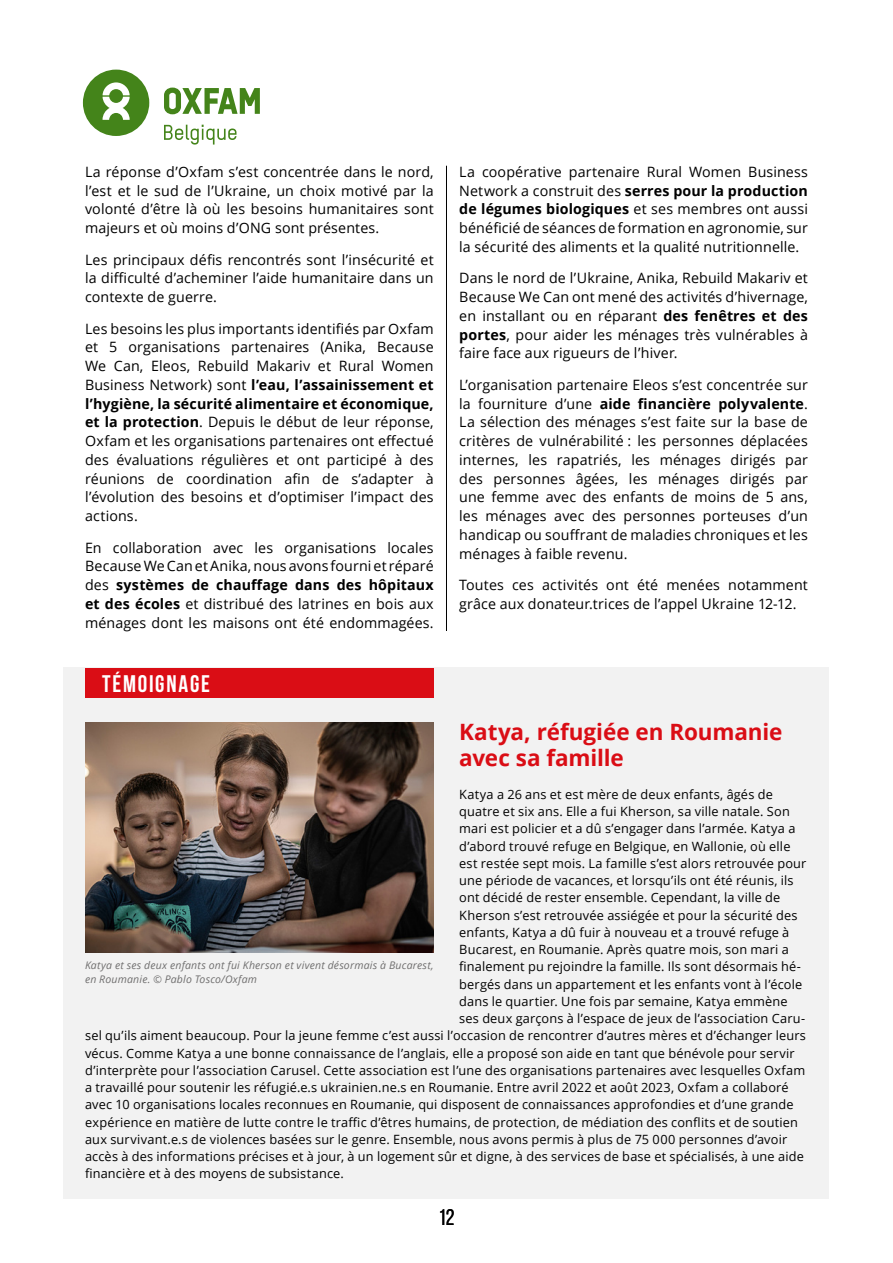
<style>
.page{position:relative;width:893px;height:1263px;background:#fff}
.page>*{position:absolute;margin:0;border:0;box-sizing:border-box;transform-origin:0 0}
.t1{font:700 24px "Bebas Neue";letter-spacing:.07em;color:#fff}
.t2{font:700 22.5px/25.5px "Open Sans";letter-spacing:-.005em;color:#da0d15}
.t3{font:22.5px "Bebas Neue";color:#000}
.t4{font:14.25px/18.8px "Open Sans";letter-spacing:.01em;color:#000;text-align:justify}
.t5{font:12.75px "Open Sans";letter-spacing:.015em;color:#000}
.t6{font:italic 10.5px/13.5px "Open Sans";letter-spacing:.02em;color:#706f6f}
.s1{font-weight:700}
</style>
<div class="page">
<div style="left:64px;top:668px;width:765px;height:531px;background:#f2f2f2"></div>
<div style="left:85px;top:668px;width:349px;height:29px;background:#da0d15"></div>
<hr style="left:446px;top:166px;width:1px;height:465px;background:#000">
<img style="left:85px;top:723px;width:349px;height:229px">
<svg style="left:83px;top:70px;width:66px;height:66px"></svg>
<svg style="left:164px;top:88px;width:96px;height:26px"></svg>
<svg style="left:164px;top:125px;width:73px;height:20px"></svg>
<p class="t4" style="left:85px;top:162px;width:350px">La réponse d’Oxfam s’est concentrée dans le nord, l’est et le sud de l’Ukraine, un choix motivé par la volonté d’être là où les besoins humanitaires sont majeurs et où moins d’ONG sont présentes.</p>
<p class="t4" style="left:85px;top:250px;width:350px">Les principaux défis rencontrés sont l’insécurité et la difficulté d’acheminer l’aide humanitaire dans un contexte de guerre.</p>
<p class="t4" style="left:85px;top:319px;width:350px">Les besoins les plus importants identifiés par Oxfam et 5 organisations partenaires (Anika, Because We Can, Eleos, Rebuild Makariv et Rural Women Business Network) sont <span class="s1">l’eau, l’assainissement et l’hygiène, la sécurité alimentaire et économique, et la protection</span>. Depuis le début de leur réponse, Oxfam et les organisations partenaires ont effectué des évaluations régulières et ont participé à des réunions de coordination afin de s’adapter à l’évolution des besoins et d’optimiser l’impact des actions.</p>
<p class="t4" style="left:85px;top:538px;width:350px">En collaboration avec les organisations locales Because We Can et Anika, nous avons fourni et réparé des <span class="s1">systèmes de chauffage dans des hôpitaux et des écoles</span> et distribué des latrines en bois aux ménages dont les maisons ont été endommagées.</p>
<h1 class="t1" style="left:102px;top:670px;width:109px">TÉMOIGNAGE</h1>
<p class="t4" style="left:459px;top:162px;width:350px">La coopérative partenaire Rural Women Business Network a construit des <span class="s1">serres pour la production de légumes biologiques</span> et ses membres ont aussi bénéficié de séances de formation en agronomie, sur la sécurité des aliments et la qualité nutritionnelle.</p>
<p class="t4" style="left:459px;top:268px;width:350px">Dans le nord de l’Ukraine, Anika, Rebuild Makariv et Because We Can ont mené des activités d’hivernage, en installant ou en réparant <span class="s1">des fenêtres et des portes</span>, pour aider les ménages très vulnérables à faire face aux rigueurs de l’hiver.</p>
<p class="t4" style="left:459px;top:375px;width:350px">L’organisation partenaire Eleos s’est concentrée sur la fourniture d’une <span class="s1">aide financière polyvalente</span>.<br>La sélection des ménages s’est faite sur la base de critères de vulnérabilité : les personnes déplacées internes, les rapatriés, les ménages dirigés par des personnes âgées, les ménages dirigés par une femme avec des enfants de moins de 5 ans, les ménages avec des personnes porteuses d’un handicap ou souffrant de maladies chroniques et les ménages à faible revenu.</p>
<p class="t4" style="left:459px;top:575px;width:350px">Toutes ces activités ont été menées notamment grâce aux donateur.trices de l’appel Ukraine 12-12.</p>
<h2 class="t2" style="left:459px;top:719px;width:325px">Katya, réfugiée en Roumanie avec sa famille</h2>
<p class="t5" style="left:459px;top:785px;width:315px">Katya a 26 ans et est mère de deux enfants, âgés de</p>
<p class="t5" style="left:459px;top:803px;width:332px">quatre et six ans. Elle a fui Kherson, sa ville natale. Son</p>
<p class="t5" style="left:459px;top:820px;width:338px">mari est policier et a dû s’engager dans l’armée. Katya a</p>
<p class="t5" style="left:459px;top:837px;width:333px">d’abord trouvé refuge en Belgique, en Wallonie, où elle</p>
<p class="t5" style="left:459px;top:854px;width:349px">est restée sept mois. La famille s’est alors retrouvée pour</p>
<p class="t5" style="left:459px;top:872px;width:336px">une période de vacances, et lorsqu’ils ont été réunis, ils</p>
<p class="t5" style="left:459px;top:889px;width:323px">ont décidé de rester ensemble. Cependant, la ville de</p>
<p class="t5" style="left:459px;top:906px;width:340px">Kherson s’est retrouvée assiégée et pour la sécurité des</p>
<p class="t5" style="left:459px;top:923px;width:332px">enfants, Katya a dû fuir à nouveau et a trouvé refuge à</p>
<p class="t5" style="left:459px;top:941px;width:331px">Bucarest, en Roumanie. Après quatre mois, son mari a</p>
<p class="t5" style="left:459px;top:958px;width:343px">finalement pu rejoindre la famille. Ils sont désormais hé-</p>
<p class="t5" style="left:459px;top:975px;width:345px">bergés dans un appartement et les enfants vont à l’école</p>
<p class="t5" style="left:459px;top:992px;width:330px">dans le quartier. Une fois par semaine, Katya emmène</p>
<p class="t5" style="left:459px;top:1010px;width:347px">ses deux garçons à l’espace de jeux de l’association Caru-</p>
<p class="t5" style="left:85px;top:1027px;width:722px">sel qu’ils aiment beaucoup. Pour la jeune femme c’est aussi l’occasion de rencontrer d’autres mères et d’échanger leurs</p>
<p class="t5" style="left:85px;top:1044px;width:711px">vécus. Comme Katya a une bonne connaissance de l’anglais, elle a proposé son aide en tant que bénévole pour servir</p>
<p class="t5" style="left:85px;top:1061px;width:722px">d’interprète pour l’association Carusel. Cette association est l’une des organisations partenaires avec lesquelles Oxfam</p>
<p class="t5" style="left:85px;top:1079px;width:705px">a travaillé pour soutenir les réfugié.e.s ukrainien.ne.s en Roumanie. Entre avril 2022 et août 2023, Oxfam a collaboré</p>
<p class="t5" style="left:85px;top:1096px;width:710px">avec 10 organisations locales reconnues en Roumanie, qui disposent de connaissances approfondies et d’une grande</p>
<p class="t5" style="left:85px;top:1113px;width:714px">expérience en matière de lutte contre le traffic d’êtres humains, de protection, de médiation des conflits et de soutien</p>
<p class="t5" style="left:85px;top:1130px;width:704px">aux survivant.e.s de violences basées sur le genre. Ensemble, nous avons permis à plus de 75 000 personnes d’avoir</p>
<p class="t5" style="left:85px;top:1148px;width:720px">accès à des informations précises et à jour, à un logement sûr et digne, à des services de base et spécialisés, à une aide</p>
<p class="t5" style="left:85px;top:1165px;width:260px">financière et à des moyens de subsistance.</p>
<p class="t6" style="left:85px;top:958px;width:350px">Katya et ses deux enfants ont fui Kherson et vivent désormais à Bucarest, en Roumanie. © Pablo Tosco/Oxfam</p>
<h2 class="t3" style="left:438px;top:1204px;width:18px">12</h2>
</div>
